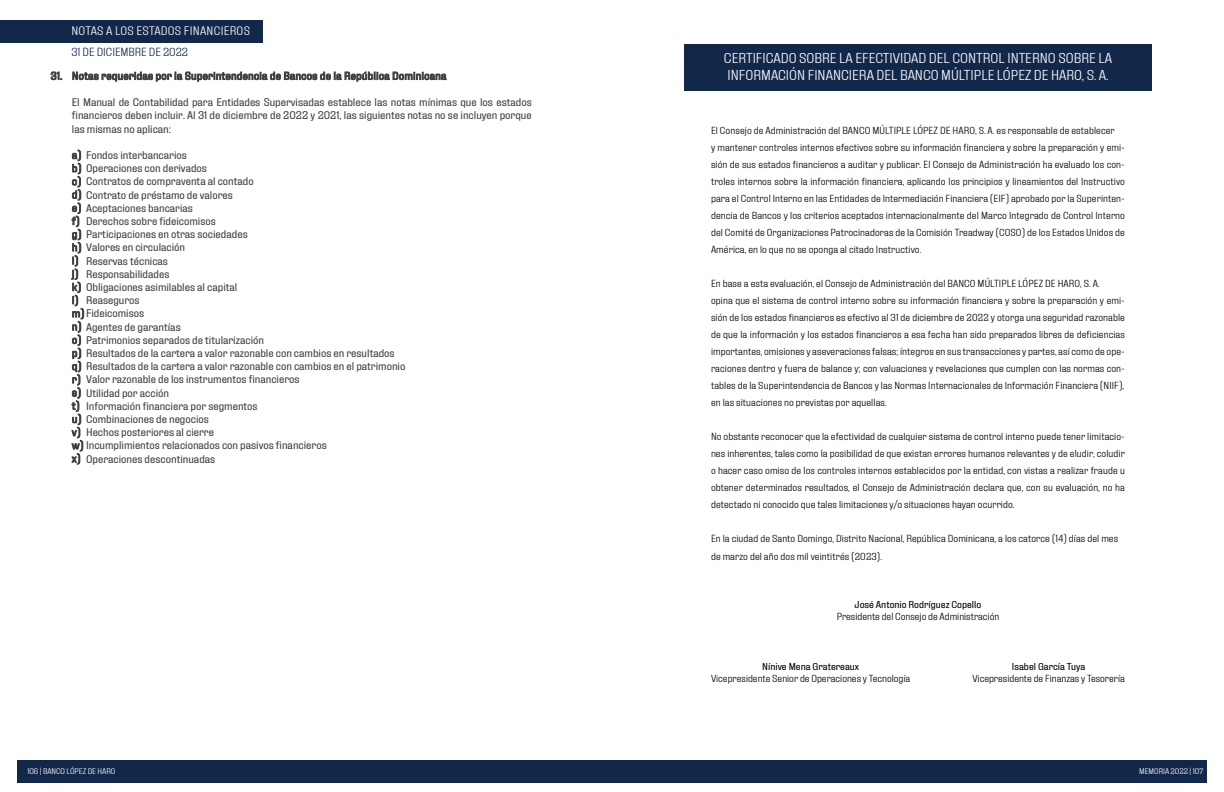
<style>
.page{position:relative;width:1224px;height:792px;background:#fff}
.page>*{position:absolute;margin:0;border:0;box-sizing:border-box;transform-origin:0 0}
.t1{font:300 14px/16.8px "Fixture";color:#fff}
.t2{font:300 12px "Fixture";letter-spacing:.02em;color:#fff}
.t3{font:300 11.5px "Fixture";color:#12284b}
.t4{font:11px/13.2px "Fixture";color:#404040;text-align:justify}
.t5{font:10.8px "Fixture";letter-spacing:.02em;color:#404040}
.t6{font:300 10px/17px "Fixture";letter-spacing:.01em;color:#000}
.t7{font:10px "Fixture";color:#000}
.t8{font:300 8px "Fixture";color:#fff}
.s1{font-size:10.8px}
</style>
<div class="page">
<div style="left:17px;top:760px;width:1190px;height:23px;background:#12284b"></div>
<div style="left:0;top:20px;width:262px;height:23px;background:#12284b"></div>
<div style="left:684px;top:44px;width:468px;height:46px;background:#12284b"></div>
<p class="t2" style="left:71px;top:23px;width:180px">NOTAS A LOS ESTADOS FINANCIEROS</p>
<p class="t3" style="left:71px;top:45px;width:118px">31 DE DICIEMBRE DE 2022</p>
<p class="t5" style="left:51px;top:69px;width:397px">31. Notas requeridas por la Superintendencia de Bancos de la República Dominicana</p>
<p class="t4" style="left:72px;top:96px;width:461px">El Manual de Contabilidad para Entidades Supervisadas establece las notas mínimas que los estados financieros deben incluir. Al 31 de diciembre de 2022 y 2021, las siguientes notas no se incluyen porque las mismas no aplican:</p>
<p class="t4" style="left:72px;top:148px;width:335px;text-align:left"><span class="s1">a)</span> Fondos interbancarios<br><span class="s1">b)</span> Operaciones con derivados<br><span class="s1">c)</span> Contratos de compraventa al contado<br><span class="s1">d)</span> Contrato de préstamo de valores<br><span class="s1">e)</span> Aceptaciones bancarias<br><span class="s1">f)</span> Derechos sobre fideicomisos<br><span class="s1">g)</span> Participaciones en otras sociedades<br><span class="s1">h)</span> Valores en circulación<br><span class="s1">i)</span> Reservas técnicas<br><span class="s1">j)</span> Responsabilidades<br><span class="s1">k)</span> Obligaciones asimilables al capital<br><span class="s1">l)</span> Reaseguros<br><span class="s1">m)</span> Fideicomisos<br><span class="s1">n)</span> Agentes de garantías<br><span class="s1">o)</span> Patrimonios separados de titularización<br><span class="s1">p)</span> Resultados de la cartera a valor razonable con cambios en resultados <span class="s1">q)</span> Resultados de la cartera a valor razonable con cambios en el patrimonio <span class="s1">r)</span> Valor razonable de los instrumentos financieros<br><span class="s1">s)</span> Utilidad por acción<br><span class="s1">t)</span> Información financiera por segmentos<br><span class="s1">u)</span> Combinaciones de negocios<br><span class="s1">v)</span> Hechos posteriores al cierre<br><span class="s1">w)</span> Incumplimientos relacionados con pasivos financieros<br><span class="s1">x)</span> Operaciones descontinuadas</p>
<h1 class="t1" style="left:724px;top:49px;width:390px">CERTIFICADO SOBRE LA EFECTIVIDAD DEL CONTROL INTERNO SOBRE LA<br>INFORMACIÓN FINANCIERA DEL BANCO MÚLTIPLE LÓPEZ DE HARO, S. A.</h1>
<p class="t6" style="left:711px;top:121px;width:416px">El Consejo de Administración del BANCO MÚLTIPLE LÓPEZ DE HARO, S. A. es responsable de establecer<br>y mantener controles internos efectivos sobre su información financiera y sobre la preparación y emi&shy;sión de sus estados financieros a auditar y publicar. El Consejo de Administración ha evaluado los con&shy;troles internos sobre la información financiera, aplicando los principios y lineamientos del Instructivo para el Control Interno en las Entidades de Intermediación Financiera (EIF) aprobado por la Superinten&shy;dencia de Bancos y los criterios aceptados internacionalmente del Marco Integrado de Control Interno del Comité de Organizaciones Patrocinadoras de la Comisión Treadway (COSO) de los Estados Unidos de América, en lo que no se oponga al citado Instructivo.</p>
<p class="t6" style="left:711px;top:275px;width:416px">En base a esta evaluación, el Consejo de Administración del BANCO MÚLTIPLE LÓPEZ DE HARO, S. A.<br>opina que el sistema de control interno sobre su información financiera y sobre la preparación y emi&shy;sión de los estados financieros es efectivo al 31 de diciembre de 2022 y otorga una seguridad razonable de que la información y los estados financieros a esa fecha han sido preparados libres de deficiencias importantes, omisiones y aseveraciones falsas; íntegros en sus transacciones y partes, así como de ope&shy;raciones dentro y fuera de balance y; con valuaciones y revelaciones que cumplen con las normas con&shy;tables de la Superintendencia de Bancos y las Normas Internacionales de Información Financiera (NIIF), en las situaciones no previstas por aquellas.</p>
<p class="t6" style="left:711px;top:428px;width:416px;text-align:justify">No obstante reconocer que la efectividad de cualquier sistema de control interno puede tener limitacio&shy;nes inherentes, tales como la posibilidad de que existan errores humanos relevantes y de eludir, coludir o hacer caso omiso de los controles internos establecidos por la entidad, con vistas a realizar fraude u obtener determinados resultados, el Consejo de Administración declara que, con su evaluación, no ha detectado ni conocido que tales limitaciones y/o situaciones hayan ocurrido.</p>
<p class="t6" style="left:711px;top:530px;width:409px">En la ciudad de Santo Domingo, Distrito Nacional, República Dominicana, a los catorce (14) días del mes de marzo del año dos mil veintitrés (2023).</p>
<p class="t7" style="left:855px;top:599px;width:128px">José Antonio Rodríguez Copello</p>
<p class="t6" style="left:837px;top:608px;width:164px">Presidente del Consejo de Administración</p>
<p class="t7" style="left:762px;top:660px;width:98px">Nínive Mena Gratereaux</p>
<p class="t6" style="left:711px;top:670px;width:201px">Vicepresidente Senior de Operaciones y Tecnología</p>
<p class="t7" style="left:1012px;top:660px;width:75px">Isabel García Tuya</p>
<p class="t6" style="left:972px;top:670px;width:154px">Vicepresidente de Finanzas y Tesorería</p>
<p class="t8" style="left:27px;top:766px;width:89px">106 | BANCO LÓPEZ DE HARO</p>
<p class="t8" style="left:1139px;top:766px;width:66px">MEMORIA 2022 | 107</p>
</div>
